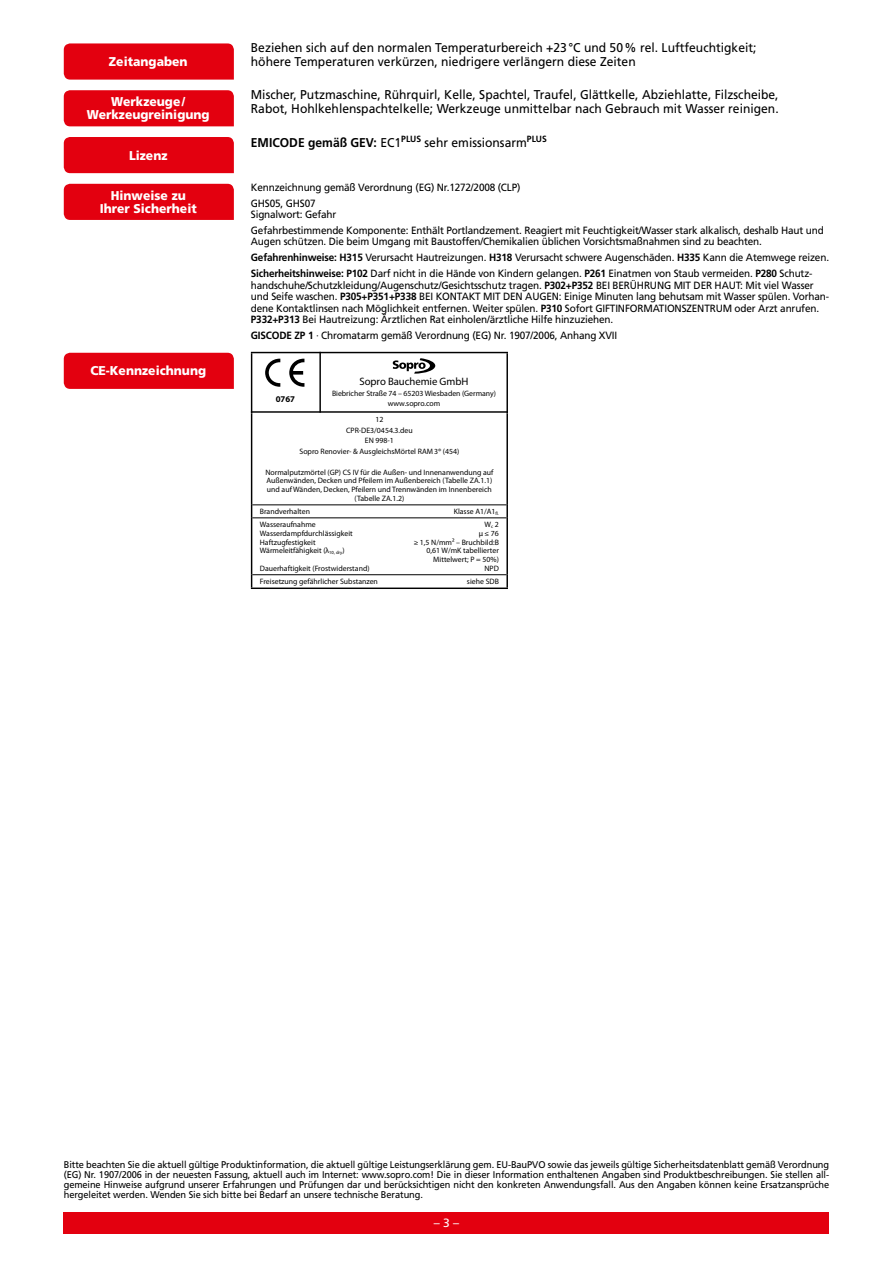
<style>
.page{position:relative;width:893px;height:1263px;background:#fff}
.page>*{position:absolute;margin:0;border:0;box-sizing:border-box;transform-origin:0 0}
.t1{font:12.75px/14px "Frutiger LT";color:#000;scale:.95 1}
.t2{font:900 12.75px/12.8px "Frutiger LT";color:#fff;text-align:center;scale:.95 1}
.t3{font:12px "Frutiger LT";color:#fff}
.t4{font:10.8px "Myriad Pro";letter-spacing:-.005em;color:#000}
.t5{font:10.5px/15.8px "Frutiger LT";letter-spacing:-.015em;color:#000;scale:.95 1}
.t6{font:9.75px/9.8px "Frutiger LT";letter-spacing:-.01em;color:#000;text-align:justify;scale:.95 1}
.t7{font:700 8.7px "Myriad Pro";color:#000}
.t8{font:7.8px/8.9px "Myriad Pro";color:#000;text-align:center}
.s1{font-weight:700}
</style>
<div class="page">
<div style="left:64px;top:1212px;width:765px;height:21px;background:#e3000f"></div>
<svg style="left:252px;top:353px;width:254px;height:234px"></svg>
<hr style="left:252px;top:505px;width:254px;height:1px;background:#000">
<hr style="left:252px;top:518px;width:254px;height:1px;background:#000">
<hr style="left:252px;top:574px;width:254px;height:1px;background:#000">
<hr style="left:251px;top:353px;width:1px;height:60px;background:#000">
<hr style="left:506px;top:353px;width:2px;height:60px;background:#000">
<hr style="left:251px;top:413px;width:1px;height:92px;background:#000">
<hr style="left:506px;top:413px;width:2px;height:92px;background:#000">
<svg style="left:251px;top:505px;width:1px;height:13px"></svg>
<svg style="left:506px;top:505px;width:2px;height:13px"></svg>
<hr style="left:251px;top:518px;width:1px;height:57px;background:#000">
<hr style="left:506px;top:518px;width:2px;height:57px;background:#000">
<svg style="left:251px;top:575px;width:1px;height:12px"></svg>
<svg style="left:506px;top:575px;width:2px;height:12px"></svg>
<hr style="left:251px;top:352px;width:257px;height:1px;background:#000">
<hr style="left:251px;top:587px;width:257px;height:2px;background:#000">
<hr style="left:319px;top:352px;width:2px;height:61px;background:#000">
<hr style="left:251px;top:411px;width:257px;height:2px;background:#000">
<svg style="left:265px;top:359px;width:15px;height:28px"></svg>
<svg style="left:289px;top:359px;width:15px;height:28px"></svg>
<svg style="left:393px;top:358px;width:43px;height:16px"></svg>
<div style="left:64px;top:43px;width:170px;height:37px;background:#e3000f"></div>
<div style="left:64px;top:90px;width:170px;height:36px;background:#e3000f"></div>
<div style="left:64px;top:137px;width:170px;height:36px;background:#e3000f"></div>
<div style="left:64px;top:184px;width:170px;height:36px;background:#e3000f"></div>
<div style="left:64px;top:353px;width:170px;height:36px;background:#e3000f"></div>
<p class="t2" style="left:109px;top:55px;width:84px">Zeitangaben</p>
<p class="t2" style="left:87px;top:96px;width:131px">Werkzeuge/<br>Werkzeugreinigung</p>
<p class="t2" style="left:129px;top:149px;width:42px">Lizenz</p>
<p class="t2" style="left:100px;top:189px;width:104px">Hinweise zu<br>Ihrer Sicherheit</p>
<p class="t2" style="left:90px;top:364px;width:123px">CE-Kennzeichnung</p>
<p class="t1" style="left:251px;top:41px;width:534px">Beziehen sich auf den normalen Temperaturbereich +23°C und 50% rel. Luftfeuchtigkeit; höhere Temperaturen verkürzen, niedrigere verlängern diese Zeiten</p>
<p class="t1" style="left:251px;top:87px;width:557px">Mischer, Putzmaschine, Rührquirl, Kelle, Spachtel, Traufel, Glättkelle, Abziehlatte, Filzscheibe,<br>Rabot, Hohlkehlenspachtelkelle; Werkzeuge unmittelbar nach Gebrauch mit Wasser reinigen.</p>
<p class="t1" style="left:251px;top:136px;width:313px"><span class="s1">EMICODE gemäß GEV:</span> EC1<sup>PLUS</sup> sehr emissionsarm<sup>PLUS</sup></p>
<p class="t5" style="left:251px;top:179px;width:285px">Kennzeichnung gemäß Verordnung (EG) Nr.1272/2008 (CLP)<br>GHS05, GHS07</p>
<p class="t5" style="left:251px;top:207px;width:605px">Signalwort: Gefahr<br>Gefahrbestimmende Komponente: Enthält Portlandzement. Reagiert mit Feuchtigkeit/Wasser stark alkalisch, deshalb Haut und</p>
<p class="t5" style="left:251px;top:234px;width:610px">Augen schützen. Die beim Umgang mit Baustoffen/Chemikalien üblichen Vorsichtsmaßnahmen sind zu beachten.<br><span class="s1">Gefahrenhinweise: H315</span> Verursacht Hautreizungen. <span class="s1">H318</span> Verursacht schwere Augenschäden. <span class="s1">H335</span> Kann die Atemwege reizen.<br><span class="s1">Sicherheitshinweise: P102</span> Darf nicht in die Hände von Kindern gelangen. <span class="s1">P261</span> Einatmen von Staub vermeiden. <span class="s1">P280</span> Schutz-</p>
<p class="t5" style="left:251px;top:279px;width:610px;line-height:11.6px">handschuhe/Schutzkleidung/Augenschutz/Gesichtsschutz tragen. <span class="s1">P302+P352</span> BEI BERÜHRUNG MIT DER HAUT: Mit viel Wasser und Seife waschen. <span class="s1">P305+P351+P338</span> BEI KONTAKT MIT DEN AUGEN: Einige Minuten lang behutsam mit Wasser spülen. Vorhan&shy;dene Kontaktlinsen nach Möglichkeit entfernen. Weiter spülen. <span class="s1">P310</span> Sofort GIFTINFORMATIONSZENTRUM oder Arzt anrufen.<br><span class="s1">P332+P313</span> Bei Hautreizung: Ärztlichen Rat einholen/ärztliche Hilfe hinzuziehen.</p>
<p class="t5" style="left:251px;top:328px;width:387px"><span class="s1">GISCODE ZP 1</span> · Chromatarm gemäß Verordnung (EG) Nr. 1907/2006, Anhang XVII</p>
<p class="t7" style="left:276px;top:393px;width:21px">0767</p>
<p class="t4" style="left:359px;top:375px;width:110px">Sopro Bauchemie GmbH</p>
<p class="t8" style="left:332px;top:389px;width:165px;line-height:9.3px">Biebricher Straße 74 – 65203 Wiesbaden (Germany) www.sopro.com</p>
<p class="t8" style="left:299px;top:414px;width:161px;line-height:10.5px">12<br>CPR-DE3/0454.3.deu<br>EN 998-1<br>Sopro Renovier- &amp; AusgleichsMörtel RAM 3® (454)</p>
<p class="t8" style="left:265px;top:467px;width:230px">Normalputzmörtel (GP) CS IV für die Außen- und Innenanwendung auf Außenwänden, Decken und Pfeilern im Außenbereich (Tabelle ZA.1.1) und auf Wänden, Decken, Pfeilern und Trennwänden im Innenbereich (Tabelle ZA.1.2)</p>
<p class="t8" style="left:260px;top:507px;width:52px">Brandverhalten</p>
<p class="t8" style="left:454px;top:507px;width:47px">Klasse A1/A1<sub>fl.</sub></p>
<p class="t8" style="left:260px;top:520px;width:57px">Wasseraufnahme</p>
<p class="t8" style="left:485px;top:520px;width:16px">W<sub>c</sub> 2</p>
<p class="t8" style="left:260px;top:529px;width:94px">Wasserdampfdurchlässigkeit</p>
<p class="t8" style="left:479px;top:529px;width:22px">µ ≤ 76</p>
<p class="t8" style="left:260px;top:537px;width:57px">Haftzugfestigkeit</p>
<p class="t8" style="left:414px;top:537px;width:87px">≥ 1,5 N/mm² – Bruchbild:B</p>
<p class="t8" style="left:260px;top:546px;width:86px">Wärmeleitfähigkeit (λ<sub>10,</sub> <sub>dry</sub>)</p>
<p class="t8" style="left:426px;top:546px;width:74px;text-align:right">0,61 W/mK tabellierter<br>Mittelwert; P = 50%)</p>
<p class="t8" style="left:260px;top:564px;width:111px">Dauerhaftigkeit (Frostwiderstand)</p>
<p class="t8" style="left:484px;top:564px;width:16px">NPD</p>
<p class="t8" style="left:260px;top:577px;width:120px">Freisetzung gefährlicher Substanzen</p>
<p class="t8" style="left:467px;top:577px;width:33px">siehe SDB</p>
<p class="t6" style="left:64px;top:1160px;width:807px">Bitte beachten Sie die aktuell gültige Produktinformation, die aktuell gültige Leistungserklärung gem. EU-BauPVO sowie das jeweils gültige Sicherheitsdatenblatt gemäß Verordnung (EG) Nr. 1907/2006 in der neuesten Fassung, aktuell auch im Internet: www.sopro.com! Die in dieser Information enthaltenen Angaben sind Produktbeschreibungen. Sie stellen all&shy;gemeine Hinweise aufgrund unserer Erfahrungen und Prüfungen dar und berücksichtigen nicht den konkreten Anwendungsfall. Aus den Angaben können keine Ersatzansprüche hergeleitet werden. Wenden Sie sich bitte bei Bedarf an unsere technische Beratung.</p>
<p class="t3" style="left:434px;top:1215px;width:27px">– 3 –</p>
</div>
